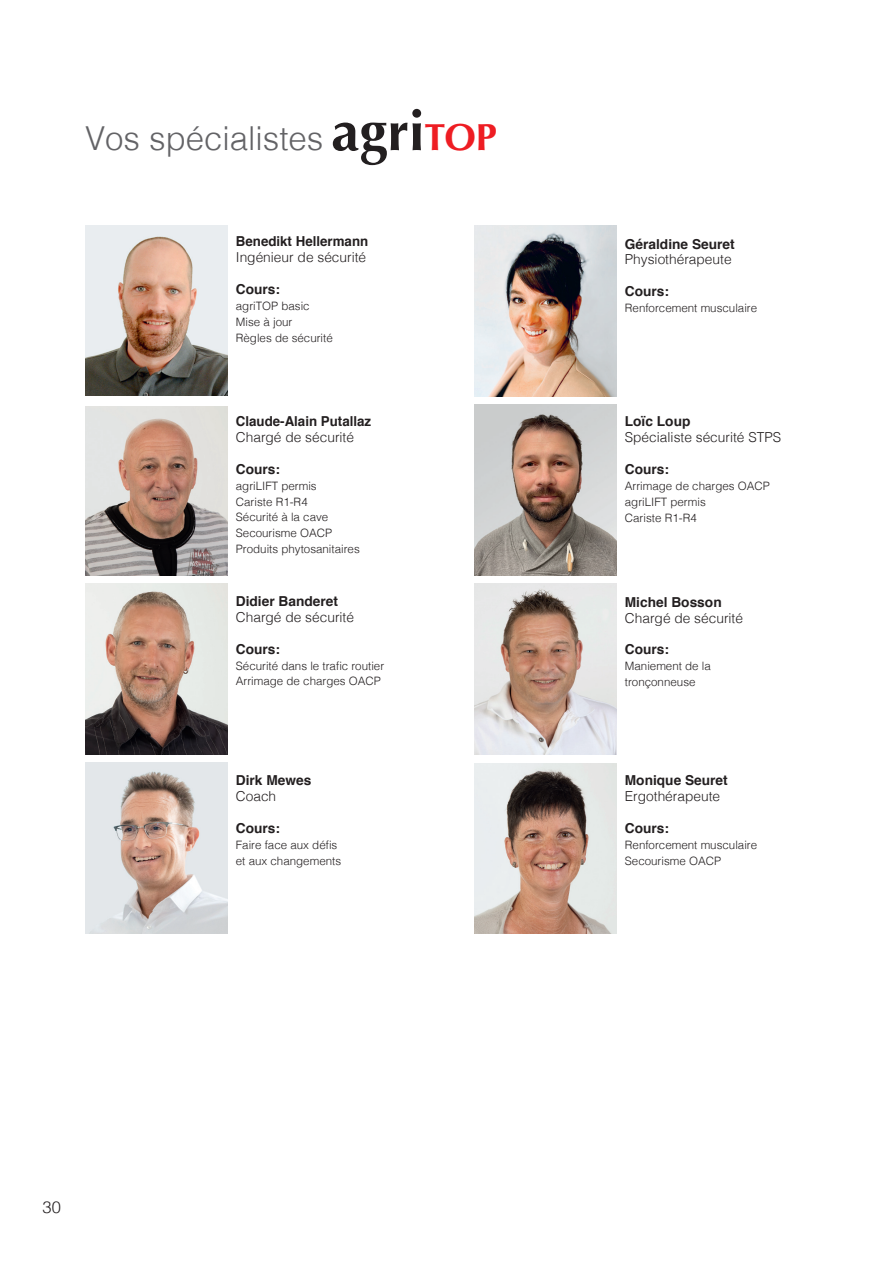
<style>
.page{position:relative;width:893px;height:1263px;background:#fff}
.page>*{position:absolute;margin:0;border:0;box-sizing:border-box;transform-origin:0 0}
.t1{font:700 37.8px "Optima CE";color:#ee1d23}
.t2{font:300 33px "Helvetica";color:#636366}
.t3{font:300 16.5px "Helvetica";color:#231f20}
.t4{font:700 13.65px "Helvetica";color:#231f20}
.t5{font:300 13.65px "Helvetica";color:#231f20}
.t6{font:300 11.55px/15.9px "Helvetica";color:#231f20}
.s1{font-family:"Optima CE";font-weight:700;font-size:55.8px;color:#231f20}
</style>
<div class="page">
<img style="left:85px;top:406px;width:142px;height:169px">
<img style="left:85px;top:225px;width:142px;height:171px">
<img style="left:474px;top:225px;width:142px;height:171px">
<img style="left:474px;top:405px;width:142px;height:170px">
<img style="left:474px;top:763px;width:142px;height:171px">
<img style="left:85px;top:584px;width:142px;height:170px">
<img style="left:85px;top:763px;width:142px;height:171px">
<img style="left:474px;top:584px;width:142px;height:171px">
<h2 class="t2" style="left:85px;top:110px;width:341px">Vos spécialistes <span class="s1">agri</span></h2>
<h1 class="t1" style="left:424px;top:113px;width:74px">TOP</h1>
<p class="t4" style="left:236px;top:231px;width:134px">Benedikt Hellermann</p>
<p class="t5" style="left:236px;top:246px;width:132px">Ingénieur de sécurité</p>
<p class="t4" style="left:236px;top:278px;width:46px">Cours:</p>
<p class="t6" style="left:236px;top:297px;width:98px">agriTOP basic<br>Mise à jour<br>Règles de sécurité</p>
<p class="t4" style="left:236px;top:410px;width:137px">Claude-Alain Putallaz</p>
<p class="t5" style="left:236px;top:425px;width:120px">Chargé de sécurité</p>
<p class="t4" style="left:236px;top:458px;width:46px">Cours:</p>
<p class="t6" style="left:236px;top:477px;width:125px">agriLIFT permis<br>Cariste R1-R4<br>Sécurité à la cave<br>Secourisme OACP<br>Produits phytosanitaires</p>
<p class="t4" style="left:236px;top:590px;width:104px">Didier Banderet</p>
<p class="t5" style="left:236px;top:605px;width:120px">Chargé de sécurité</p>
<p class="t4" style="left:236px;top:638px;width:46px">Cours:</p>
<p class="t6" style="left:236px;top:657px;width:150px">Sécurité dans le trafic routier<br>Arrimage de charges OACP</p>
<p class="t4" style="left:236px;top:769px;width:77px">Dirk Mewes</p>
<p class="t5" style="left:236px;top:784px;width:42px">Coach</p>
<p class="t4" style="left:236px;top:817px;width:46px">Cours:</p>
<p class="t6" style="left:236px;top:836px;width:107px">Faire face aux défis et aux changements</p>
<p class="t4" style="left:625px;top:233px;width:111px">Géraldine Seuret</p>
<p class="t5" style="left:625px;top:248px;width:108px">Physiothérapeute</p>
<p class="t4" style="left:625px;top:280px;width:46px">Cours:</p>
<p class="t6" style="left:625px;top:299px;width:134px">Renforcement musculaire</p>
<p class="t4" style="left:625px;top:410px;width:67px">Loïc Loup</p>
<p class="t5" style="left:625px;top:426px;width:158px">Spécialiste sécurité STPS</p>
<p class="t4" style="left:625px;top:458px;width:46px">Cours:</p>
<p class="t6" style="left:625px;top:477px;width:147px">Arrimage de charges OACP agriLIFT permis<br>Cariste R1-R4</p>
<p class="t4" style="left:625px;top:591px;width:98px">Michel Bosson</p>
<p class="t5" style="left:625px;top:606px;width:120px">Chargé de sécurité</p>
<p class="t4" style="left:625px;top:639px;width:46px">Cours:</p>
<p class="t6" style="left:625px;top:657px;width:88px">Maniement de la tronçonneuse</p>
<p class="t4" style="left:625px;top:769px;width:104px">Monique Seuret</p>
<p class="t5" style="left:625px;top:785px;width:97px">Ergothérapeute</p>
<p class="t4" style="left:625px;top:817px;width:46px">Cours:</p>
<p class="t6" style="left:625px;top:836px;width:134px">Renforcement musculaire<br>Secourisme OACP</p>
<h3 class="t3" style="left:43px;top:1193px;width:20px">30</h3>
</div>
